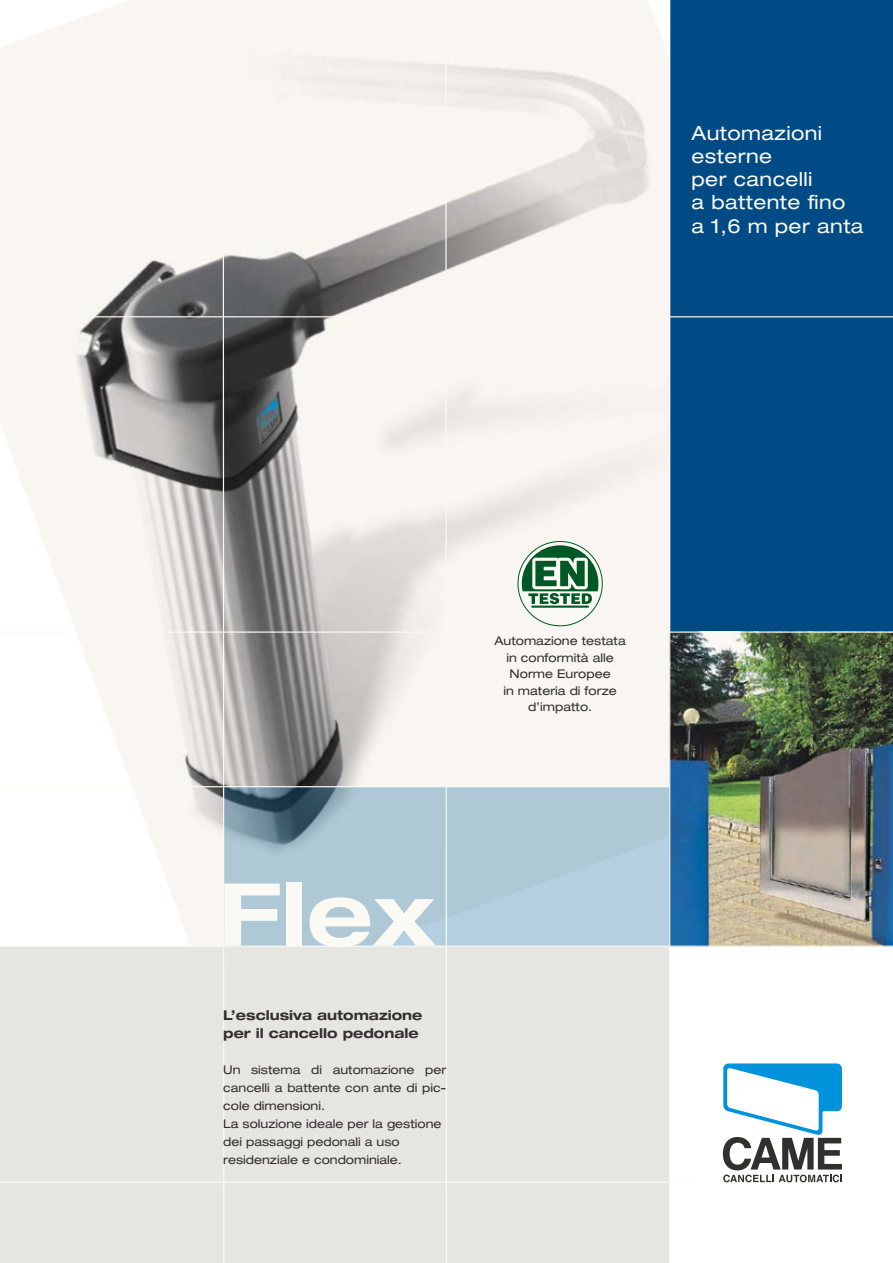
<style>
.page{position:relative;width:893px;height:1263px;background:#fff}
.page>*{position:absolute;margin:0;border:0;box-sizing:border-box;transform-origin:0 0}
.t1{font:700 expanded 87px "Helvetica Neue";color:#fbf9f3}
.t2{font:expanded 19.5px/23.2px "Helvetica Neue";letter-spacing:.02em;color:#fbf9f3}
.t3{font:700 expanded 13.5px/18px "Helvetica Neue";color:#31302e}
.t4{font:expanded 12px/18px "Helvetica Neue";color:#31302e}
</style>
<div class="page">
<img style="left:0;top:0;width:669px;height:945px">
<svg style="left:225px;top:787px;width:444px;height:158px;fill:#aec8d6"></svg>
<div style="left:0;top:946px;width:670px;height:317px;background:#e5e5e2"></div>
<hr style="left:0;top:1181px;width:697px;height:2px;background:#fbf9f3">
<svg style="left:222px;top:0;width:3px;height:1263px"></svg>
<svg style="left:445px;top:0;width:3px;height:1263px"></svg>
<svg style="left:723px;top:1063px;width:119px;height:119px"></svg>
<div style="left:670px;top:0;width:223px;height:799px;background:#004a85"></div>
<img style="left:670px;top:633px;width:223px;height:312px">
<hr style="left:0;top:631px;width:893px;height:2px;background:#fbf9f3">
<hr style="left:0;top:945px;width:893px;height:2px;background:#fbf9f3">
<hr style="left:669px;top:0;width:1px;height:1263px;background:#fbf9f3">
<hr style="left:0;top:316px;width:893px;height:1px;background:#fbf9f3">
<hr style="left:0;top:786px;width:670px;height:1px;background:#fbf9f3">
<svg style="left:518px;top:541px;width:84px;height:85px"></svg>
<svg style="left:522px;top:545px;width:76px;height:59px"></svg>
<hr style="left:531px;top:606px;width:58px;height:2px;background:#005925">
<h2 class="t2" style="left:691px;top:121px;width:174px">Automazioni esterne<br>per cancelli<br>a battente fino<br>a 1,6 m per anta</h2>
<p class="t4" style="left:494px;top:632px;width:133px;line-height:16.5px;text-align:center">Automazione testata in conformità alle<br>Norme Europee<br>in materia di forze d’impatto.</p>
<h1 class="t1" style="left:218px;top:860px;width:219px">Flex</h1>
<p class="t3" style="left:223px;top:1006px;width:201px">L’esclusiva automazione per il cancello pedonale</p>
<p class="t4" style="left:223px;top:1061px;width:225px">Un sistema di automazione per cancelli a battente con ante di pic&shy;cole dimensioni.<br>La soluzione ideale per la gestione dei passaggi pedonali a uso residenziale e condominiale.</p>
</div>
